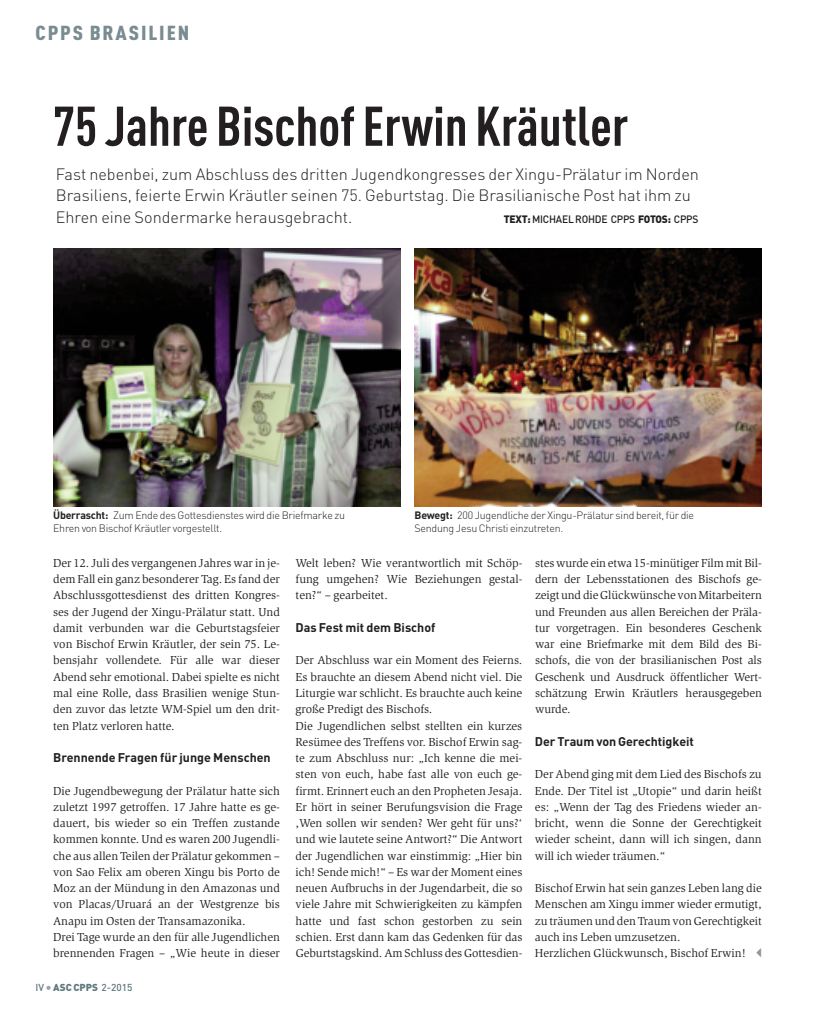
<style>
.page{position:relative;width:815px;height:1028px;background:#fff}
.page>*{position:absolute;margin:0;border:0;box-sizing:border-box;transform-origin:0 0}
.t1{font:700 55px "DIN Cond";color:#231f20}
.t2{font:900 20px "DIN Cond";letter-spacing:.085em;color:#798c91;scale:1.1 1}
.t3{font:300 16.25px/21.2px "DIN Pro";color:#231f20}
.t4{font:700 12.5px "DIN Pro";color:#231f20}
.t5{font:11.88px/16.2px "Slimbach Std";color:#231f20;text-align:justify}
.t6{font:300 10.62px/13.8px "DIN Pro";letter-spacing:-.02em;color:#231f20}
.t7{font:500 10.62px "DIN Pro";letter-spacing:-.02em;color:#231f20;scale:.96 1}
.t8{font:500 10px "DIN Pro";color:#60777d}
.s1{font-weight:900}
.s2{font-weight:700}
.s3{font-size:12.5px;color:#95a2a7}
</style>
<div class="page">
<img style="left:54px;top:248px;width:346px;height:259px">
<img style="left:415px;top:248px;width:347px;height:259px">
<h2 class="t2" style="left:35px;top:21px;width:141px">CPPS BRASILIEN</h2>
<h1 class="t1" style="left:53px;top:93px;width:577px">75 Jahre BischofErwin Kräutler</h1>
<h3 class="t3" style="left:56px;top:164px;width:645px">Fast nebenbei, zum Abschluss des dritten Jugendkongresses der Xingu-Prälatur im Norden<br>Brasiliens, feierte Erwin Kräutler seinen 75. Geburtstag. Die Brasilianische Post hat ihm zu<br>Ehren eine Sondermarke herausgebracht.</h3>
<p class="t7" style="left:504px;top:213px;width:204px"><span class="s1">TEXT:</span>MICHAEL ROHDE CPPS <span class="s1">FOTOS:</span> CPPS</p>
<p class="t6" style="left:53px;top:508px;width:293px"><span class="s2">Überrascht:</span> Zum Ende des Gottesdienstes wird die Briefmarke zu<br>Ehren von Bischof Kräutler vorgestellt.</p>
<p class="t6" style="left:415px;top:508px;width:281px"><span class="s2">Bewegt:</span> 200 Jugendliche der Xingu-Prälatur sind bereit, für die<br>Sendung Jesu Christi einzutreten.</p>
<p class="t5" style="left:53px;top:555px;width:228px">Der 12. Juli des vergangenen Jahres war in je&shy;dem Fall ein ganz besonderer Tag. Es fand der Abschlussgottesdienst des dritten Kongres&shy;ses der Jugend der Xingu-Prälatur statt. Und damit verbunden war die Geburtstagsfeier von Bischof Erwin Kräutler, der sein 75. Le&shy;bensjahr vollendete. Für alle war dieser Abend sehr emotional. Dabei spielte es nicht mal eine Rolle, dass Brasilien wenige Stun&shy;den zuvor das letzte WM-Spiel um den drit&shy;ten Platz verloren hatte.</p>
<p class="t4" style="left:53px;top:750px;width:219px">Brennende Fragen für junge Menschen</p>
<p class="t5" style="left:53px;top:783px;width:228px;text-align:left">Die Jugendbewegung der Prälatur hatte sich zuletzt 1997 getroffen. 17 Jahre hatte es ge&shy;dauert, bis wieder so ein Treffen zustande kommen konnte. Und es waren 200 Jugendli&shy;che aus allen Teilen der Prälatur gekommen – von Sao Felix am oberen Xingu bis Porto de Moz an der Mündung in den Amazonas und von Placas/Uruará an der Westgrenze bis Anapu im Osten der Transamazonika.<br>Drei Tage wurde an den für alle Jugendlichen brennenden Fragen – „Wie heute in dieser</p>
<p class="t8" style="left:35px;top:982px;width:99px">IV <span class="s3">•</span><span class="s1">ASC CPPS</span> 2-2015</p>
<p class="t5" style="left:296px;top:555px;width:228px">Welt leben? Wie verantwortlich mit Schöp&shy;fung umgehen? Wie Beziehungen gestal&shy;ten?“ – gearbeitet.</p>
<p class="t4" style="left:296px;top:620px;width:141px">Das Fest mit dem Bischof</p>
<p class="t5" style="left:296px;top:653px;width:228px;text-align:left">Der Abschluss war ein Moment des Feierns.<br>Es brauchte an diesem Abend nicht viel. Die Liturgie war schlicht. Es brauchte auch keine große Predigt des Bischofs.<br>Die Jugendlichen selbst stellten ein kurzes Resümee des Treffens vor. Bischof Erwin sag&shy;te zum Abschluss nur: „Ich kenne die mei&shy;sten von euch, habe fast alle von euch ge&shy;firmt. Erinnert euch an den Propheten Jesaja.<br>Er hört in seiner Berufungsvision die Frage ,Wen sollen wir senden? Wer geht für uns?‘ und wie lautete seine Antwort?“ Die Antwort der Jugendlichen war einstimmig: „Hier bin ich! Sende mich!“ – Es war der Moment eines neuen Aufbruchs in der Jugendarbeit, die so viele Jahre mit Schwierigkeiten zu kämpfen hatte und fast schon gestorben zu sein schien. Erst dann kam das Gedenken für das Geburtstagskind. Am Schluss des Gottesdien-</p>
<p class="t5" style="left:535px;top:555px;width:228px">steswurde ein etwa 15-minütiger Film mitBil&shy;dern der Lebensstationen des Bischofs ge&shy;zeigt und dieGlückwünsche von Mitarbeitern und Freunden aus allen Bereichen der Präla&shy;tur vorgetragen. Ein besonderes Geschenk war eine Briefmarke mit dem Bild des Bi&shy;schofs, die von der brasilianischen Post als Geschenk und Ausdruck öffentlicher Wert&shy;schätzung Erwin Kräutlers herausgegeben wurde.</p>
<p class="t4" style="left:535px;top:734px;width:160px">Der Traum von Gerechtigkeit</p>
<p class="t5" style="left:535px;top:767px;width:228px">Der Abend ging mit dem Lied des Bischofs zu Ende. Der Titel ist „Utopie“ und darin heißt es: „Wenn der Tag des Friedens wieder an&shy;bricht, wenn die Sonne der Gerechtigkeit wieder scheint, dann will ich singen, dann will ich wieder träumen.“</p>
<p class="t5" style="left:535px;top:880px;width:228px;text-align:left">Bischof Erwin hat sein ganzes Leben lang die Menschen am Xingu immer wieder ermutigt, zu träumen und den Traum von Gerechtigkeit auch ins Leben umzusetzen.<br>Herzlichen Glückwunsch, Bischof Erwin!</p>
</div>
